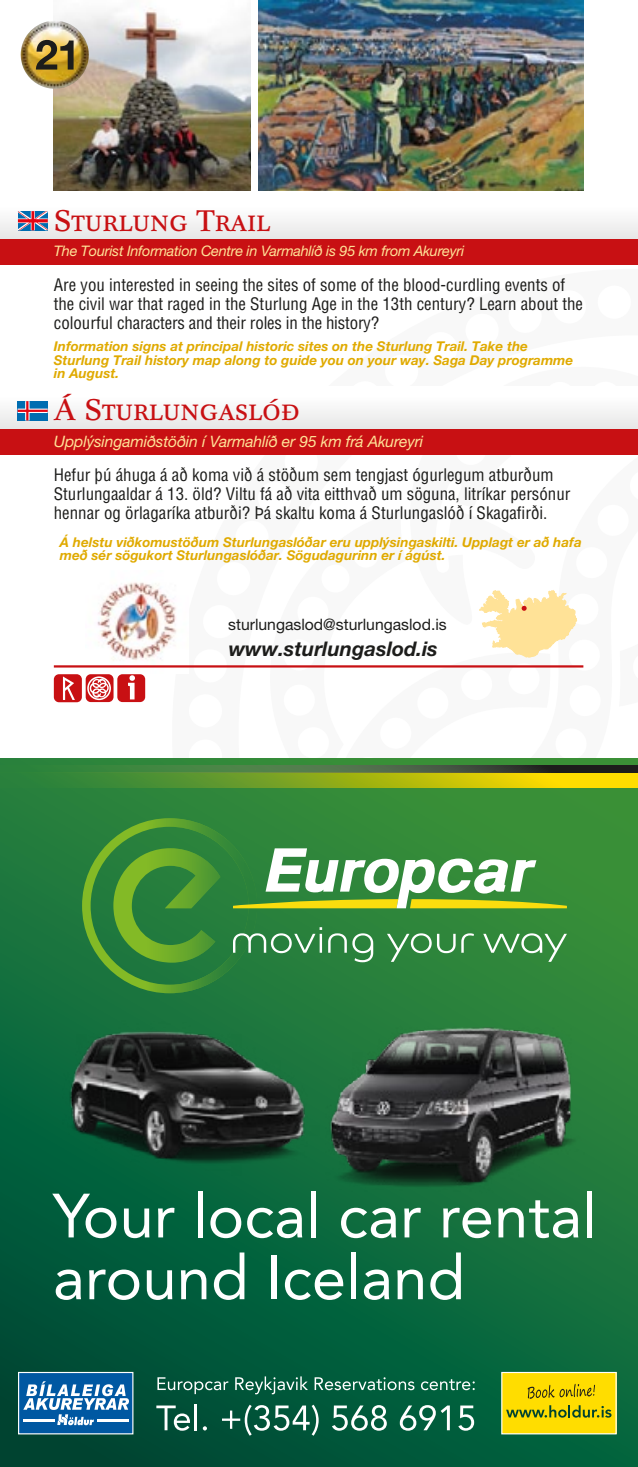
<style>
.page{position:relative;width:638px;height:1467px;background:#fff}
.page>*{position:absolute;margin:0;border:0;box-sizing:border-box;transform-origin:0 0}
.t1{font:29.25px "Concorde BEIS Regular SC";color:#c81013}
.t2{font:italic 700 20.25px "Helvetica Neue IS";color:#1d1d1b}
.t3{font:condensed 16.88px/19.1px "Helvetica IS";color:#1d1d1b}
.t4{font:italic 15.75px "Helvetica Neue IS";letter-spacing:-.01em;color:#ffe297}
.t5{font:15.75px "Helvetica Neue IS";color:#1d1d1b}
.t6{font:italic 14.62px "Helvetica Neue IS";letter-spacing:-.02em;color:#ffe297}
.t7{font:italic 700 13.5px/13.5px "Helvetica Neue IS";color:#e0aa00}
</style>
<div class="page">
<img style="left:97px;top:582px;width:80px;height:79px">
<div style="left:117px;top:674px;width:28px;height:28px;background:#c81013;border-radius:5px"></div>
<svg style="left:128px;top:675px;width:7px;height:24px"></svg>
<div style="left:54px;top:674px;width:28px;height:28px;background:#c81013;border-radius:5px"></div>
<svg style="left:63px;top:676px;width:12px;height:24px"></svg>
<div style="left:86px;top:674px;width:28px;height:28px;background:#c81013;border-radius:5px"></div>
<svg style="left:87px;top:676px;width:24px;height:24px"></svg>
<div style="left:0;top:197px;width:638px;height:42px;background:linear-gradient(to bottom,#fff,#e8e8e8)"></div>
<div style="left:0;top:387px;width:638px;height:42px;background:linear-gradient(to bottom,#fff,#e8e8e8)"></div>
<img style="left:54px;top:7px;width:197px;height:184px">
<img style="left:258px;top:0;width:325px;height:191px">
<hr style="left:54px;top:665px;width:529px;height:3px;background:#c81013">
<svg style="left:479px;top:590px;width:98px;height:67px"></svg>
<div style="left:0;top:239px;width:638px;height:26px;background:#c81013"></div>
<svg style="left:18px;top:211px;width:30px;height:19px"></svg>
<div style="left:0;top:429px;width:638px;height:26px;background:#c81013"></div>
<svg style="left:18px;top:401px;width:30px;height:19px"></svg>
<svg style="left:0;top:759px;width:638px;height:708px;background:#166f3b"></svg>
<div style="left:19px;top:1372px;width:114px;height:62px;background:#0058a2"></div>
<svg style="left:23px;top:1381px;width:106px;height:44px"></svg>
<div style="left:18px;top:1372px;width:115px;height:62px;border:1px solid #fff"></div>
<div style="left:501px;top:1372px;width:115px;height:62px;background:#fd0;border:1px solid #fff"></div>
<svg style="left:156px;top:1405px;width:34px;height:26px"></svg>
<hr style="left:194px;top:1404px;width:3px;height:26px;background:#fff">
<svg style="left:203px;top:1426px;width:4px;height:4px"></svg>
<svg style="left:222px;top:1405px;width:97px;height:31px"></svg>
<svg style="left:332px;top:1405px;width:55px;height:26px"></svg>
<svg style="left:400px;top:1405px;width:50px;height:26px"></svg>
<svg style="left:458px;top:1405px;width:16px;height:26px"></svg>
<svg style="left:157px;top:1377px;width:71px;height:17px"></svg>
<svg style="left:235px;top:1376px;width:73px;height:18px"></svg>
<svg style="left:315px;top:1377px;width:99px;height:13px"></svg>
<svg style="left:421px;top:1379px;width:54px;height:11px"></svg>
<svg style="left:52px;top:1194px;width:64px;height:44px"></svg>
<svg style="left:124px;top:1208px;width:25px;height:30px"></svg>
<svg style="left:158px;top:1208px;width:16px;height:29px"></svg>
<hr style="left:198px;top:1191px;width:4px;height:46px;background:#fff">
<svg style="left:210px;top:1208px;width:31px;height:30px"></svg>
<svg style="left:247px;top:1208px;width:55px;height:30px"></svg>
<div style="left:311px;top:1191px;width:5px;height:46px;background:#fff"></div>
<svg style="left:341px;top:1208px;width:55px;height:30px"></svg>
<svg style="left:404px;top:1208px;width:17px;height:29px"></svg>
<svg style="left:443px;top:1208px;width:48px;height:30px"></svg>
<svg style="left:498px;top:1203px;width:80px;height:35px"></svg>
<div style="left:587px;top:1191px;width:5px;height:46px;background:#fff"></div>
<svg style="left:56px;top:1269px;width:25px;height:31px"></svg>
<svg style="left:89px;top:1269px;width:50px;height:31px"></svg>
<svg style="left:147px;top:1270px;width:25px;height:30px"></svg>
<svg style="left:181px;top:1269px;width:25px;height:30px"></svg>
<svg style="left:214px;top:1252px;width:30px;height:48px"></svg>
<div style="left:271px;top:1255px;width:5px;height:44px;background:#fff"></div>
<svg style="left:285px;top:1269px;width:58px;height:31px"></svg>
<div style="left:351px;top:1252px;width:5px;height:47px;background:#fff"></div>
<svg style="left:364px;top:1269px;width:25px;height:31px"></svg>
<svg style="left:397px;top:1269px;width:26px;height:30px"></svg>
<svg style="left:430px;top:1252px;width:31px;height:48px"></svg>
<svg style="left:82px;top:818px;width:175px;height:175px;background:#3a8b37"></svg>
<svg style="left:233px;top:927px;width:89px;height:26px;background:#529863"></svg>
<svg style="left:328px;top:933px;width:45px;height:29px"></svg>
<svg style="left:387px;top:933px;width:68px;height:29px;background:#529a5e"></svg>
<svg style="left:461px;top:933px;width:13px;height:20px"></svg>
<svg style="left:483px;top:933px;width:84px;height:29px;background:#569d5d"></svg>
<svg style="left:233px;top:848px;width:334px;height:60px"></svg>
<svg style="left:0;top:765px;width:638px;height:23px;background:#759427"></svg>
<svg style="left:506px;top:1405px;width:105px;height:13px"></svg>
<svg style="left:527px;top:1384px;width:68px;height:15px"></svg>
<img style="left:313px;top:1013px;width:285px;height:190px">
<img style="left:49px;top:1008px;width:275px;height:182px">
<img style="left:21px;top:21px;width:68px;height:68px">
<svg style="left:36px;top:40px;width:38px;height:30px"></svg>
<h1 class="t1" style="left:54px;top:204px;width:218px">Sturlung Trail</h1>
<p class="t6" style="left:54px;top:242px;width:412px">The Tourist Information Centre in Varmahlí› is 95 km from Akureyri</p>
<p class="t3" style="left:54px;top:275px;width:531px">Are you interested in seeing the sites of some of the blood-curdling events of the civil war that raged in the Sturlung Age in the 13th century? Learn about the colourful characters and their roles in the history?</p>
<p class="t7" style="left:54px;top:339px;width:521px">Information signs at principal historic sites on the Sturlung Trail. Take the<br>Sturlung Trail history map along to guide you on your way. Saga Day programme in August.</p>
<h1 class="t1" style="left:54px;top:394px;width:248px">Á Sturlungasló›</h1>
<p class="t4" style="left:54px;top:432px;width:371px">Uppl‡singami›stö›in í Varmahlí› er 95 km frá Akureyri</p>
<p class="t3" style="left:54px;top:465px;width:518px">Hefur þú áhuga á að koma við á stöðum sem tengjast ógurlegum atburðum<br>Sturlungaaldar á 13. öld? Viltu fá að vita eitthvað um söguna, litríkar persónur hennar og örlagaríka atburði? Þá skaltu koma á Sturlungaslóð í Skagafirði.</p>
<p class="t7" style="left:60px;top:535px;width:523px">Á helstu viðkomustöðum Sturlungaslóðar eru upplýsingaskilti. Upplagt er að hafa með sér sögukort Sturlungaslóðar. Sögudagurinn er í ágúst.</p>
<p class="t5" style="left:228px;top:615px;width:220px">sturlungaslod@sturlungaslod.is</p>
<p class="t2" style="left:229px;top:636px;width:210px">www.sturlungaslod.is</p>
</div>
